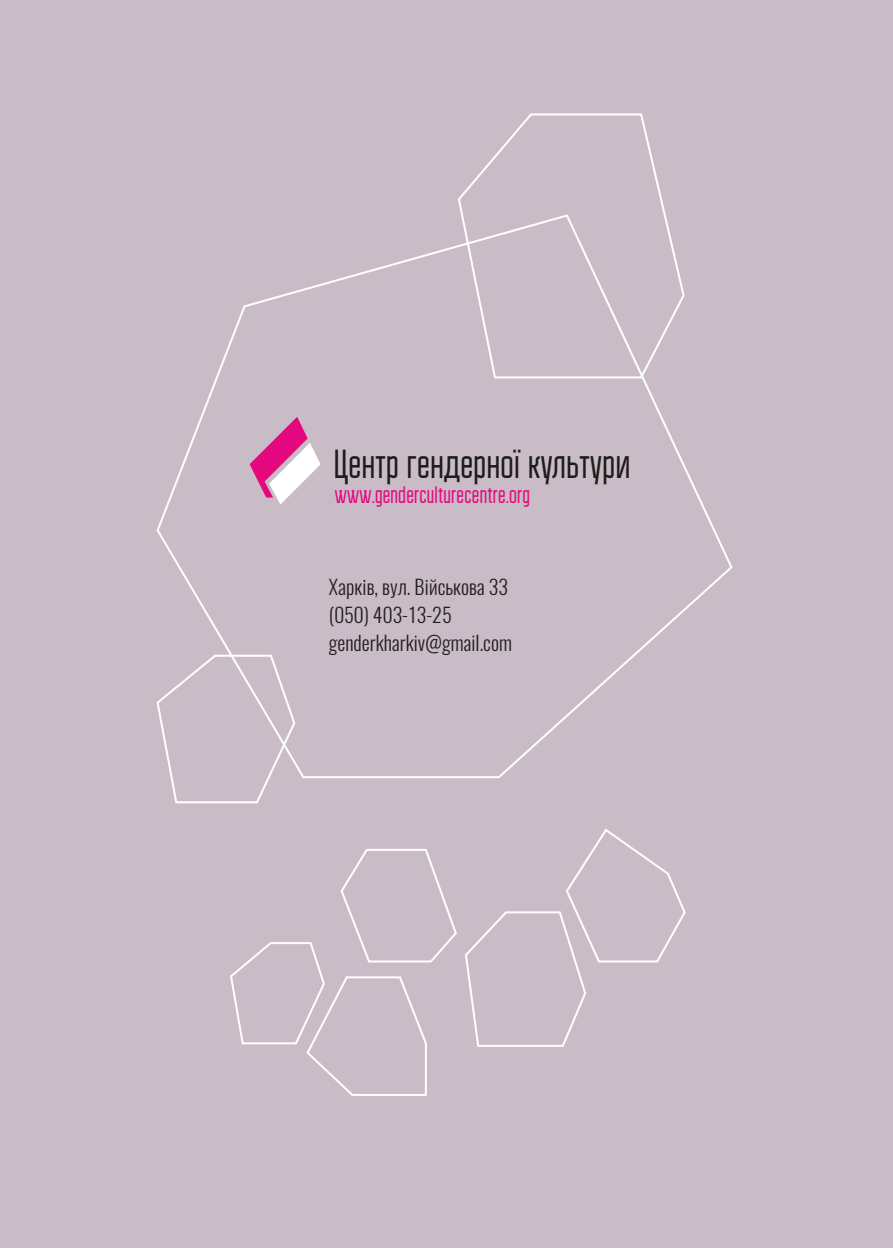
<style>
.page{position:relative;width:893px;height:1248px;background:#fff}
.page>*{position:absolute;margin:0;border:0;box-sizing:border-box;transform-origin:0 0}
.t1{font:40.4px "Bravo RG";letter-spacing:.01em;color:#1d1d1b}
.t2{font:23.8px "Bravo RG";letter-spacing:.01em;color:#e4077e}
.t3{font:300 20px "Oswald";color:#231f20}
</style>
<div class="page">
<div style="left:0;top:0;width:893px;height:1247px;background:#cabcc6"></div>
<svg style="left:156px;top:245px;width:577px;height:533px"></svg>
<svg style="left:457px;top:113px;width:229px;height:266px"></svg>
<svg style="left:156px;top:653px;width:140px;height:151px"></svg>
<svg style="left:230px;top:829px;width:456px;height:267px"></svg>
<p class="t1" style="left:334px;top:443px;width:298px">Центр гендерної культури</p>
<p class="t2" style="left:335px;top:482px;width:197px">www.genderculturecentre.org</p>
<p class="t3" style="left:329px;top:573px;width:181px">Харків, вул. Військова 33</p>
<p class="t3" style="left:329px;top:601px;width:124px">(050) 403-13-25</p>
<p class="t3" style="left:329px;top:629px;width:185px">genderkharkiv@gmail.com</p>
</div>
